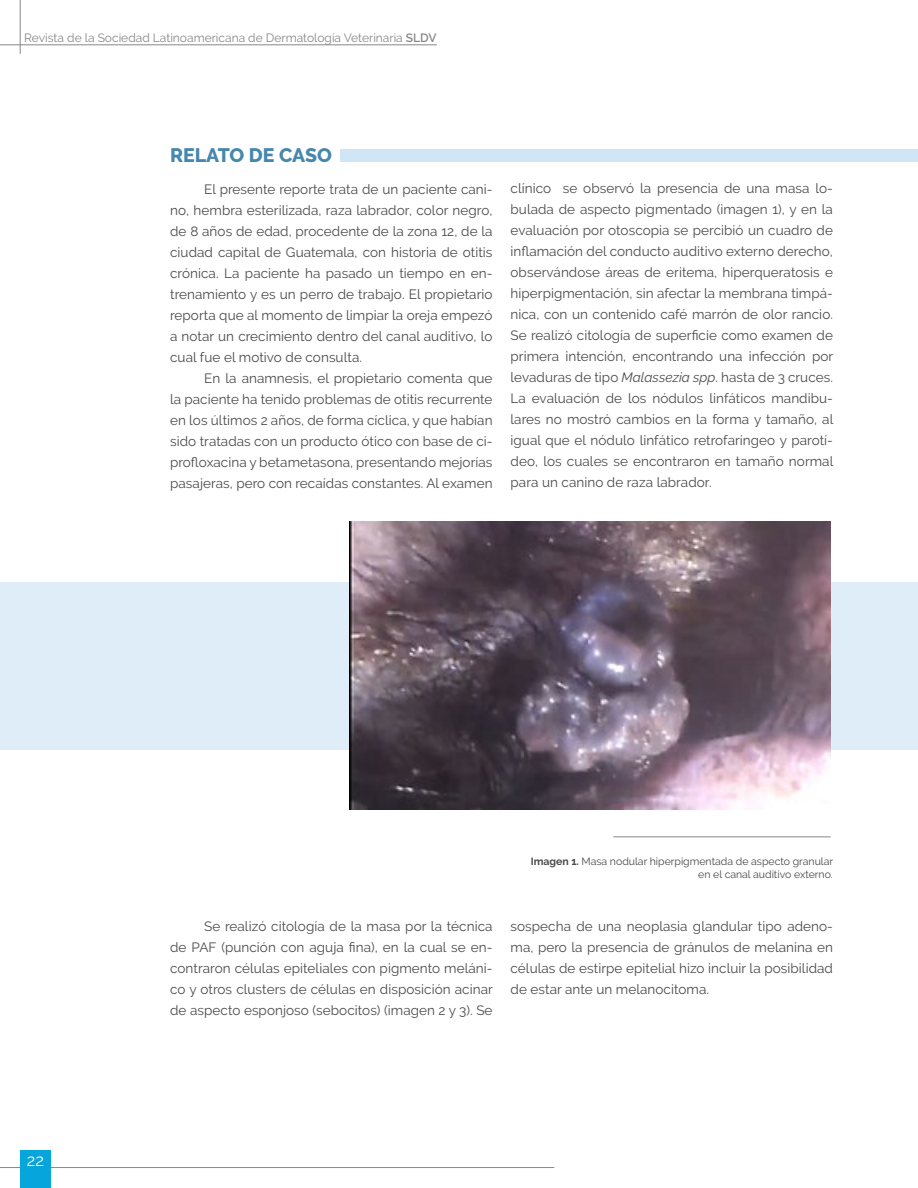
<style>
.page{position:relative;width:918px;height:1188px;background:#fff}
.page>*{position:absolute;margin:0;border:0;box-sizing:border-box;transform-origin:0 0}
.t1{font:800 19.5px "Raleway";color:#4687ad}
.t2{font:16.5px "Raleway";color:#fff}
.t3{font:13.5px/21px "Raleway";letter-spacing:.005em;color:#4a4a49;text-align:justify}
.t4{font:12px "Raleway";color:#878787}
.t5{font:10.5px/12.6px "Raleway";color:#4a4a49;text-align:right}
.s1{font-weight:600}
.s2{font-style:italic}
.s3{font-weight:700}
</style>
<div class="page">
<hr style="left:0;top:1167px;width:554px;height:1px;background:#878787">
<div style="left:20px;top:1150px;width:31px;height:38px;background:#06a5db"></div>
<hr style="left:20px;top:0;width:1px;height:54px;background:#878787">
<hr style="left:0;top:45px;width:437px;height:1px;background:#878787">
<hr style="left:613px;top:837px;width:218px;height:1px;background:#878787">
<div style="left:0;top:582px;width:918px;height:168px;background:#dfedf9"></div>
<div style="left:340px;top:149px;width:578px;height:13px;background:#d0e5f6"></div>
<img style="left:350px;top:522px;width:481px;height:288px">
<p class="t4" style="left:24px;top:31px;width:414px">Revista de la Sociedad Latinoamericana de Dermatología Veterinaria <span class="s1">SLDV</span></p>
<h1 class="t1" style="left:170px;top:144px;width:163px">RELATO DE CASO</h1>
<p class="t3" style="left:170px;top:179px;width:324px;text-indent:34px">El presente reporte trata de un paciente cani&shy;no, hembra esterilizada, raza labrador, color negro, de 8 años de edad, procedente de la zona 12, de la ciudad capital de Guatemala, con historia de otitis crónica. La paciente ha pasado un tiempo en en&shy;trenamiento y es un perro de trabajo. El propietario reporta que al momento de limpiar la oreja empezó a notar un crecimiento dentro del canal auditivo, lo cual fue el motivo de consulta.</p>
<p class="t3" style="left:170px;top:368px;width:324px;text-indent:34px">En la anamnesis, el propietario comenta que la paciente ha tenido problemas de otitis recurrente en los últimos 2 años, de forma cíclica, y que habían sido tratadas con un producto ótico con base de ci&shy;profloxacina y betametasona, presentando mejorías pasajeras, pero con recaídas constantes. Al examen</p>
<p class="t3" style="left:511px;top:177px;width:324px">clínico se observó la presencia de una masa lo&shy;bulada de aspecto pigmentado (imagen 1), y en la evaluación por otoscopia se percibió un cuadro de inflamación del conducto auditivo externo derecho, observándose áreas de eritema, hiperqueratosis e hiperpigmentación, sin afectar la membrana timpá&shy;nica, con un contenido café marrón de olor rancio.<br>Se realizó citología de superficie como examen de primera intención, encontrando una infección por levaduras de tipo <span class="s2">Malassezia spp</span>. hasta de 3 cruces.<br>La evaluación de los nódulos linfáticos mandibu&shy;lares no mostró cambios en la forma y tamaño, al igual que el nódulo linfático retrofaríngeo y parotí&shy;deo, los cuales se encontraron en tamaño normal para un canino de raza labrador.</p>
<p class="t2" style="left:27px;top:1151px;width:19px">22</p>
<p class="t3" style="left:170px;top:915px;width:324px;text-indent:34px">Se realizó citología de la masa por la técnica de PAF (punción con aguja fina), en la cual se en&shy;contraron células epiteliales con pigmento meláni&shy;co y otros clusters de células en disposición acinar de aspecto esponjoso (sebocitos) (imagen 2 y 3). Se</p>
<p class="t5" style="left:531px;top:855px;width:304px"><span class="s3">Imagen 1.</span> Masa nodular hiperpigmentada de aspecto granular en el canal auditivo externo.</p>
<p class="t3" style="left:511px;top:915px;width:324px">sospecha de una neoplasia glandular tipo adeno&shy;ma, pero la presencia de gránulos de melanina en células de estirpe epitelial hizo incluir la posibilidad de estar ante un melanocitoma.</p>
</div>
